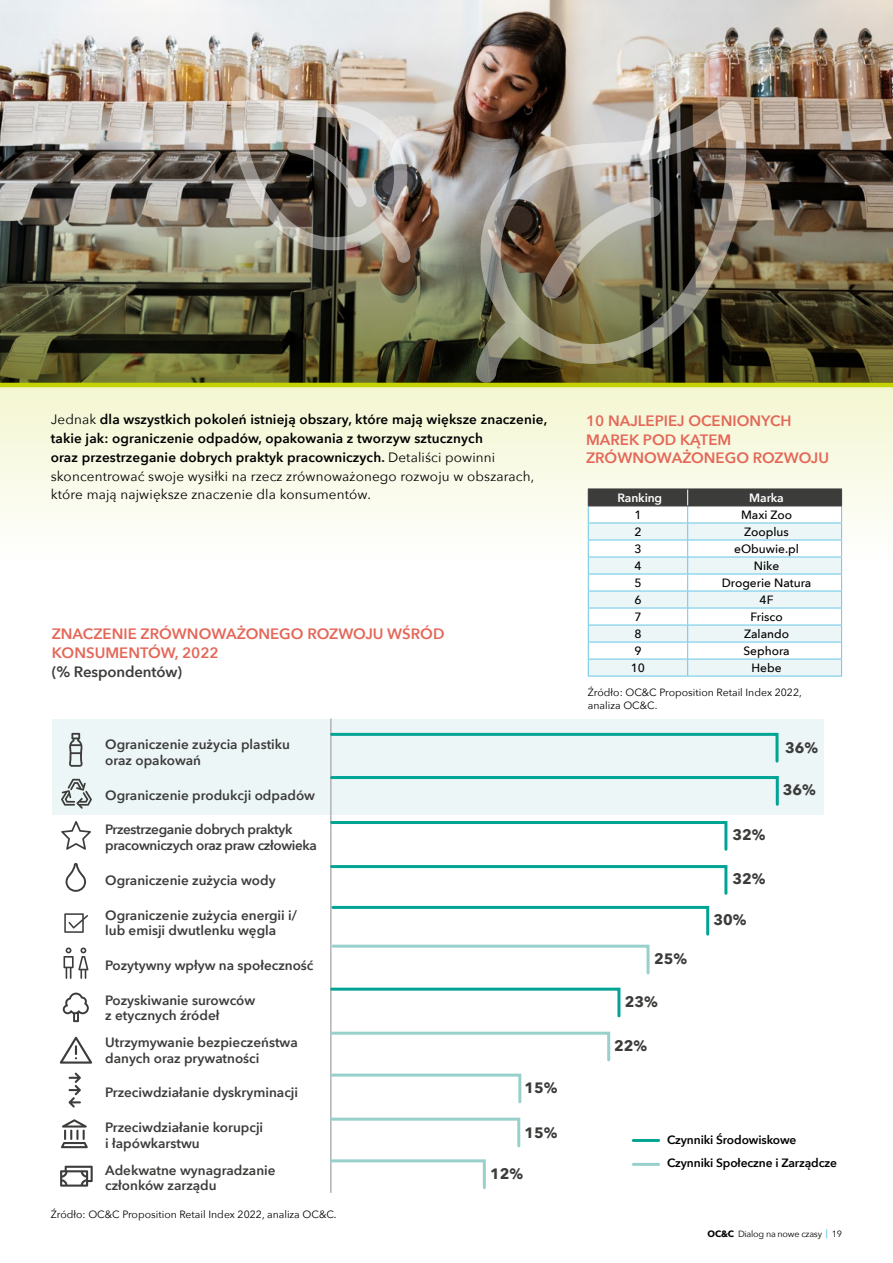
<style>
.page{position:relative;width:893px;height:1263px;background:#fff}
.page>*{position:absolute;margin:0;border:0;box-sizing:border-box;transform-origin:0 0}
.t1{font:600 15px/18.8px "Avenir Next";color:#e46758}
.t2{font:700 15px "Avenir Next";color:#3c3c3b}
.t3{font:600 15px "Avenir Next";letter-spacing:-.01em;color:#3c3c3b}
.t4{font:600 13.5px/15.8px "Avenir Next";color:#3c3c3b}
.t5{font:600 13.5px/18.8px "Avenir Next";letter-spacing:.01em;color:#000}
.t6{font:600 13.5px/15.8px "Avenir Next";letter-spacing:-.025em;color:#3c3c3b}
.t7{font:500 12px "Avenir Next";color:#000}
.t8{font:600 12px/23.9px "Avenir Next";letter-spacing:-.01em;color:#000}
.t9{font:600 12px "Avenir Next";letter-spacing:-.01em;color:#fff}
.t10{font:10.5px/13.5px "Avenir Next";color:#000}
.t11{font:9px "Avenir Next";letter-spacing:-.025em;color:#000}
.s1{font-weight:400}
.s2{font-weight:700}
</style>
<div class="page">
<div style="left:52px;top:718px;width:772px;height:96px;background:#edf6f6"></div>
<div style="left:0;top:375px;width:893px;height:287px;background:linear-gradient(to bottom,#f4f7d3,#fff)"></div>
<hr style="left:330px;top:718px;width:2px;height:475px;background:#b3b2b2">
<svg style="left:330px;top:731px;width:449px;height:33px"></svg>
<svg style="left:330px;top:774px;width:449px;height:33px"></svg>
<svg style="left:330px;top:819px;width:398px;height:33px"></svg>
<svg style="left:330px;top:863px;width:398px;height:33px"></svg>
<svg style="left:331px;top:904px;width:379px;height:33px"></svg>
<svg style="left:330px;top:986px;width:291px;height:33px"></svg>
<svg style="left:331px;top:943px;width:319px;height:33px"></svg>
<svg style="left:330px;top:1030px;width:281px;height:33px"></svg>
<svg style="left:330px;top:1072px;width:192px;height:33px"></svg>
<svg style="left:330px;top:1116px;width:191px;height:33px"></svg>
<svg style="left:330px;top:1158px;width:156px;height:32px"></svg>
<svg style="left:64px;top:913px;width:24px;height:20px"></svg>
<svg style="left:69px;top:733px;width:14px;height:34px"></svg>
<svg style="left:61px;top:779px;width:31px;height:30px"></svg>
<svg style="left:61px;top:821px;width:30px;height:29px"></svg>
<svg style="left:66px;top:863px;width:20px;height:29px"></svg>
<svg style="left:63px;top:992px;width:26px;height:30px"></svg>
<svg style="left:63px;top:947px;width:25px;height:32px"></svg>
<svg style="left:60px;top:1166px;width:33px;height:20px"></svg>
<svg style="left:61px;top:1119px;width:27px;height:29px"></svg>
<svg style="left:68px;top:1073px;width:13px;height:35px"></svg>
<svg style="left:60px;top:1036px;width:32px;height:28px"></svg>
<hr style="left:633px;top:1139px;width:26px;height:3px;background:#00a494">
<hr style="left:633px;top:1163px;width:26px;height:3px;background:#98d1cb">
<img style="left:0;top:12px;width:893px;height:371px">
<img style="left:476px;top:101px;width:283px;height:282px">
<svg style="left:541px;top:196px;width:121px;height:103px;background:#8f8672"></svg>
<img style="left:222px;top:76px;width:188px;height:187px">
<hr style="left:688px;top:676px;width:154px;height:1px;background:#67c7e9">
<svg style="left:588px;top:489px;width:254px;height:187px"></svg>
<hr style="left:588px;top:676px;width:100px;height:1px;background:#67c7e9">
<hr style="left:0;top:383px;width:893px;height:4px;background:#c3d200">
<p class="t5" style="left:51px;top:410px;width:498px"><span class="s1">Jednak</span> dla wszystkich pokoleń istnieją obszary, które mają większe znaczenie, takie jak: ograniczenie odpadów, opakowania z tworzyw sztucznych<br>oraz przestrzeganie dobrych praktyk pracowniczych. <span class="s1">Detaliści powinni skoncentrować swoje wysiłki na rzecz zrównoważonego rozwoju w obszarach, które mają największe znaczenie dla konsumentów.</span></p>
<p class="t1" style="left:52px;top:624px;width:394px">ZNACZENIE ZRÓWNOWAŻONEGO ROZWOJU WŚRÓD<br>KONSUMENTÓW, 2022</p>
<p class="t3" style="left:52px;top:658px;width:132px">(% Respondentów)</p>
<p class="t4" style="left:105px;top:736px;width:186px">Ograniczenie zużycia plastiku oraz opakowań</p>
<p class="t4" style="left:105px;top:787px;width:211px">Ograniczenie produkcji odpadów</p>
<p class="t6" style="left:105px;top:821px;width:213px">Przestrzeganie dobrych praktyk pracowniczych oraz praw człowieka</p>
<p class="t4" style="left:105px;top:872px;width:172px">Ograniczenie zużycia wody</p>
<p class="t4" style="left:105px;top:906px;width:193px">Ograniczenie zużycia energii i/ lub emisji dwutlenku węgla</p>
<p class="t4" style="left:105px;top:957px;width:210px">Pozytywny wpływ na społeczność</p>
<p class="t4" style="left:105px;top:992px;width:152px">Pozyskiwanie surowców z etycznych źródeł</p>
<p class="t4" style="left:105px;top:1034px;width:194px">Utrzymywanie bezpieczeństwa danych oraz prywatności</p>
<p class="t4" style="left:105px;top:1084px;width:194px">Przeciwdziałanie dyskryminacji</p>
<p class="t4" style="left:105px;top:1119px;width:160px">Przeciwdziałanie korupcji i łapówkarstwu</p>
<p class="t4" style="left:105px;top:1162px;width:172px">Adekwatne wynagradzanie członków zarządu</p>
<p class="t10" style="left:51px;top:1207px;width:287px">Źródło: OC&amp;C Proposition Retail Index 2022, analiza OC&amp;C.</p>
<p class="t2" style="left:524px;top:1074px;width:35px">15%</p>
<p class="t2" style="left:524px;top:1119px;width:35px">15%</p>
<p class="t2" style="left:490px;top:1160px;width:35px">12%</p>
<p class="t1" style="left:586px;top:411px;width:244px">10 NAJLEPIEJ OCENIONYCH<br>MAREK POD KĄTEM<br>ZRÓWNOWAŻONEGO ROZWOJU</p>
<p class="t9" style="left:618px;top:487px;width:46px">Ranking</p>
<p class="t9" style="left:749px;top:487px;width:36px">Marka</p>
<p class="t7" style="left:634px;top:505px;width:9px">1</p>
<p class="t7" style="left:741px;top:505px;width:53px">Maxi Zoo</p>
<p class="t7" style="left:634px;top:522px;width:9px">2</p>
<p class="t7" style="left:744px;top:522px;width:46px">Zooplus</p>
<p class="t7" style="left:634px;top:539px;width:9px">3</p>
<p class="t7" style="left:734px;top:539px;width:66px">eObuwie.pl</p>
<p class="t7" style="left:634px;top:556px;width:9px">4</p>
<p class="t7" style="left:754px;top:556px;width:27px">Nike</p>
<p class="t7" style="left:634px;top:573px;width:9px">5</p>
<p class="t7" style="left:722px;top:573px;width:91px">Drogerie Natura</p>
<p class="t7" style="left:634px;top:590px;width:9px">6</p>
<p class="t7" style="left:760px;top:590px;width:15px">4F</p>
<p class="t7" style="left:634px;top:607px;width:9px">7</p>
<p class="t7" style="left:750px;top:607px;width:34px">Frisco</p>
<p class="t7" style="left:634px;top:624px;width:9px">8</p>
<p class="t7" style="left:744px;top:624px;width:47px">Zalando</p>
<p class="t7" style="left:634px;top:641px;width:9px">9</p>
<p class="t7" style="left:743px;top:641px;width:48px">Sephora</p>
<p class="t7" style="left:631px;top:658px;width:16px">10</p>
<p class="t7" style="left:751px;top:658px;width:32px">Hebe</p>
<p class="t10" style="left:588px;top:685px;width:215px">Źródło: OC&amp;C Proposition Retail Index 2022, analiza OC&amp;C.</p>
<p class="t2" style="left:654px;top:946px;width:35px">25%</p>
<p class="t2" style="left:625px;top:989px;width:35px">23%</p>
<p class="t2" style="left:614px;top:1033px;width:35px">22%</p>
<p class="t2" style="left:733px;top:822px;width:35px">32%</p>
<p class="t2" style="left:733px;top:866px;width:35px">32%</p>
<p class="t2" style="left:713px;top:907px;width:35px">30%</p>
<p class="t2" style="left:785px;top:734px;width:35px">36%</p>
<p class="t2" style="left:783px;top:777px;width:35px">36%</p>
<p class="t8" style="left:667px;top:1127px;width:172px">Czynniki Środowiskowe<br>Czynniki Społeczne i Zarządcze</p>
<p class="t11" style="left:708px;top:1227px;width:136px"><span class="s2">OC&amp;C</span> Dialog na nowe czasy <sup>|</sup> 19</p>
</div>
